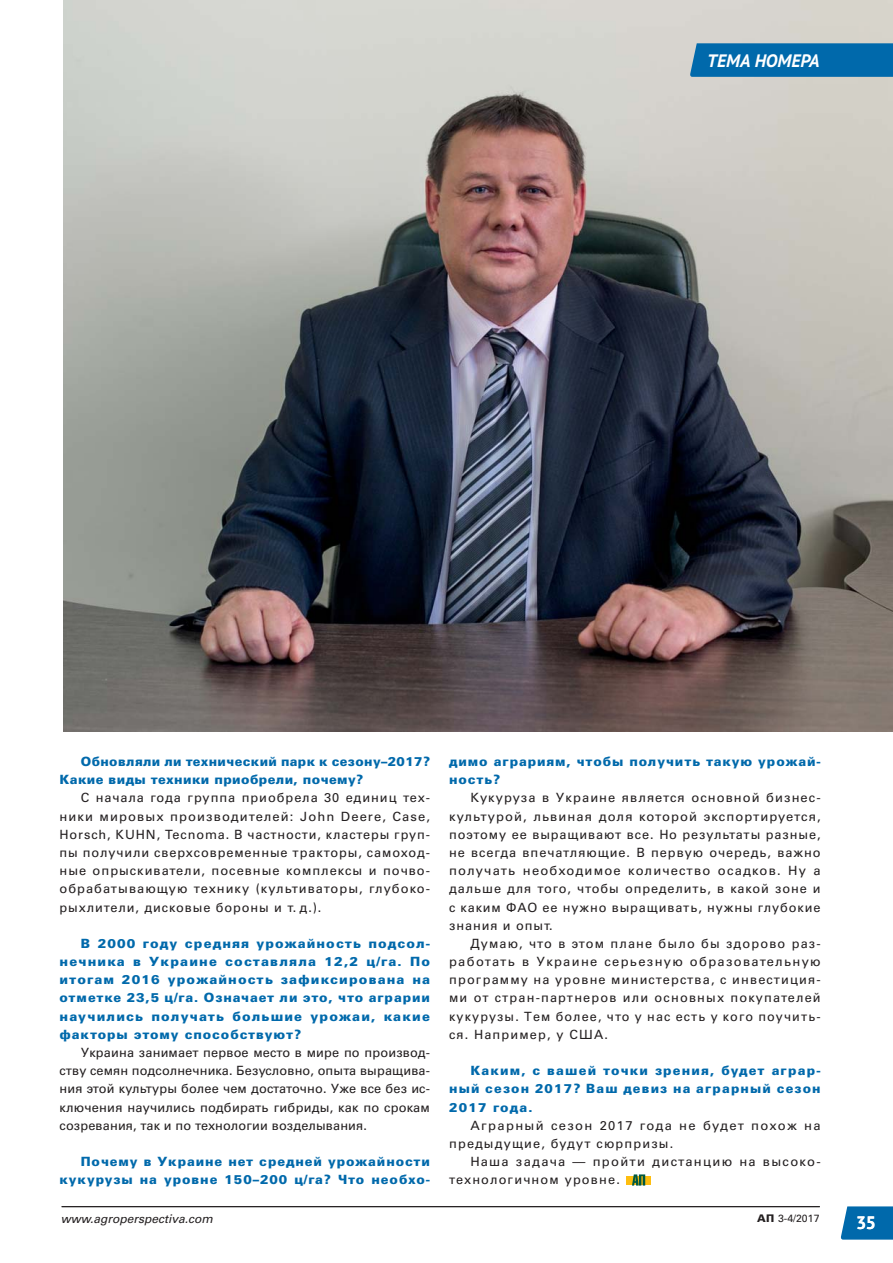
<style>
.page{position:relative;width:893px;height:1263px;background:#fff}
.page>*{position:absolute;margin:0;border:0;box-sizing:border-box;transform-origin:0 0}
.t1{font:italic 700 18px "PT Sans";color:#fff}
.t2{font:700 18px "PT Sans";color:#fff}
.t3{font:12.75px/18.1px "Univers Cyr";letter-spacing:.075em;color:#231f20;text-align:justify}
.t4{font:900 12.75px/18.1px "Univers Cyr";letter-spacing:.07em;color:#0069ab;text-align:justify}
.t5{font:900 12.75px/18.1px "Univers Cyr";letter-spacing:.03em;color:#0069ab}
.t6{font:12.75px/18.1px "Univers Cyr";letter-spacing:.095em;color:#231f20}
.t7{font:italic 12px "Univers Cyr";color:#231f20}
.t8{font:10.5px "Univers Cyr";color:#231f20}
.s1{font-weight:900}
</style>
<div class="page">
<svg style="left:841px;top:1206px;width:52px;height:33px;background:#1173b0"></svg>
<hr style="left:62px;top:1206px;width:758px;height:1px;background:#231f20">
<div style="left:627px;top:1176px;width:24px;height:8px;background:#febe10"></div>
<svg style="left:632px;top:1174px;width:13px;height:11px"></svg>
<img style="left:64px;top:0;width:829px;height:731px">
<svg style="left:690px;top:43px;width:203px;height:34px;background:#066cac"></svg>
<h1 class="t1" style="left:707px;top:54px;width:114px">ТЕМА НОМЕРА</h1>
<p class="t5" style="left:60px;top:754px;width:372px;text-indent:21px">Обновляли ли технический парк к сезону–2017?<br>Какие виды техники приобрели, почему?</p>
<p class="t3" style="left:60px;top:790px;width:372px;text-indent:21px">С начала года группа приобрела 30 единиц тех&shy;ники мировых производителей: John Deere, Case, Horsch, KUHN, Tecnoma. В частности, кластеры груп&shy;пы получили сверхсовременные тракторы, самоход&shy;ные опрыскиватели, посевные комплексы и почво&shy;обрабатывающую технику (культиваторы, глубоко&shy;рыхлители, дисковые бороны и т. д.).</p>
<p class="t4" style="left:60px;top:936px;width:372px;text-indent:21px">В 2000 году средняя урожайность подсол&shy;нечника в Украине составляла 12,2 ц/га. По итогам 2016 урожайность зафиксирована на отметке 23,5 ц/га. Означает ли это, что аграрии научились получать большие урожаи, какие факторы этому способствуют?</p>
<p class="t3" style="left:60px;top:1045px;width:372px;text-indent:21px">Украина занимает первое место в мире по производ&shy;ству семян подсолнечника. Безусловно, опыта выращива&shy;ния этой культуры более чем достаточно. Уже все без ис&shy;ключения научились подбирать гибриды, как по срокам созревания, так и по технологии возделывания.</p>
<p class="t4" style="left:60px;top:1154px;width:372px;text-align:right">Почему в Украине нет средней урожайности кукурузы на уровне 150–200 ц/га? Что необхо-</p>
<p class="t4" style="left:449px;top:754px;width:373px">димо аграриям, чтобы получить такую урожай&shy;ность?</p>
<p class="t3" style="left:449px;top:790px;width:373px;text-indent:21px">Кукуруза в Украине является основной бизнес&shy;культурой, львиная доля которой экспортируется, поэтому ее выращивают все. Но результаты разные, не всегда впечатляющие. В первую очередь, важно получать необходимое количество осадков. Ну а дальше для того, чтобы определить, в какой зоне и с каким ФАО ее нужно выращивать, нужны глубокие знания и опыт.</p>
<p class="t3" style="left:449px;top:936px;width:373px;text-indent:21px">Думаю, что в этом плане было бы здорово раз&shy;работать в Украине серьезную образовательную программу на уровне министерства, с инвестиция&shy;ми от стран-партнеров или основных покупателей кукурузы. Тем более, что у нас есть у кого поучить&shy;ся. Например, у США.</p>
<p class="t4" style="left:449px;top:1063px;width:373px;text-indent:21px">Каким, с вашей точки зрения, будет аграр&shy;ный сезон 2017? Ваш девиз на аграрный сезон 2017 года.</p>
<p class="t3" style="left:449px;top:1118px;width:373px;text-indent:21px">Аграрный сезон 2017 года не будет похож на предыдущие, будут сюрпризы.</p>
<p class="t6" style="left:449px;top:1154px;width:373px;text-indent:21px">Наша задача — пройти дистанцию на высоко&shy;технологичном уровне.</p>
<p class="t7" style="left:61px;top:1215px;width:154px">www.agroperspectiva.com</p>
<p class="t8" style="left:757px;top:1215px;width:64px"><span class="s1">АП</span> 3-4/2017</p>
<h1 class="t2" style="left:856px;top:1217px;width:21px">35</h1>
</div>
